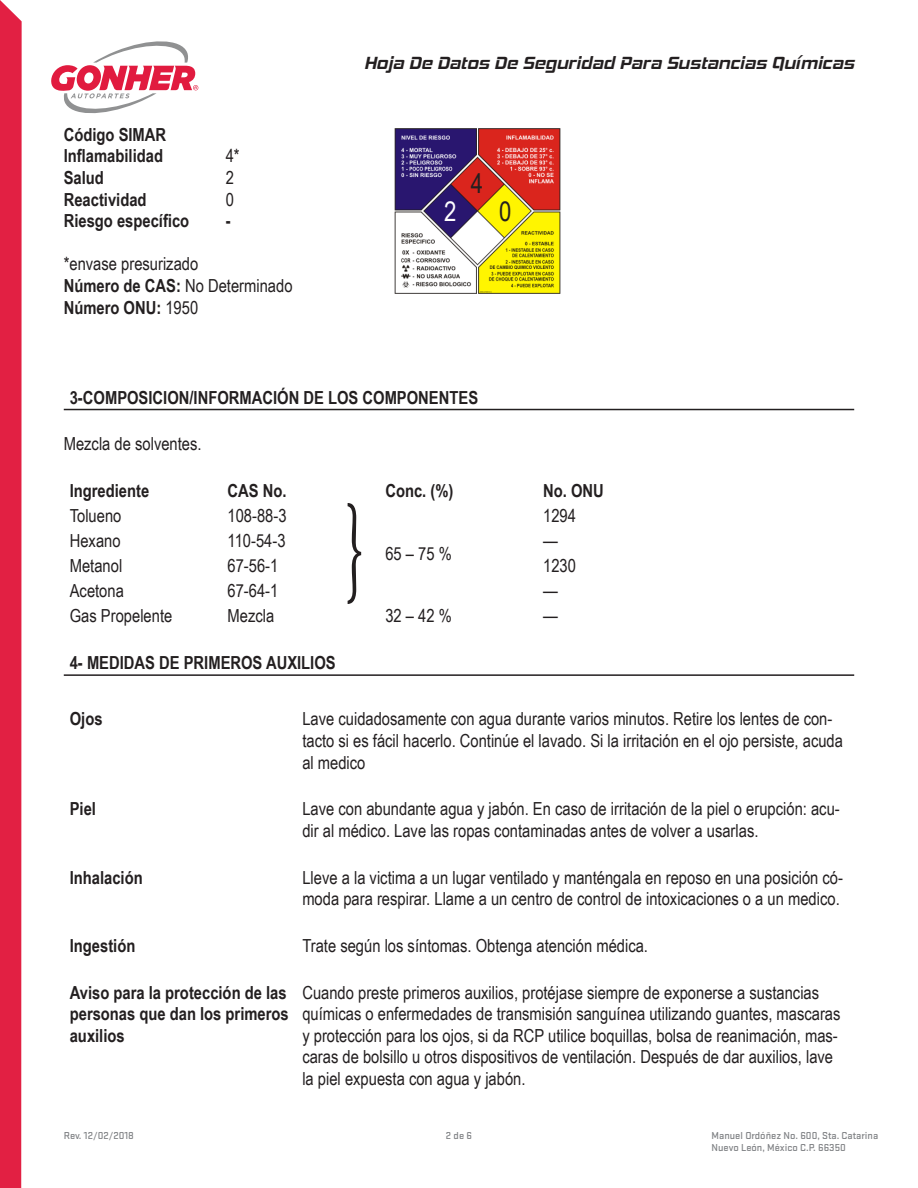
<style>
.page{position:relative;width:918px;height:1188px;background:#fff}
.page>*{position:absolute;margin:0;border:0;box-sizing:border-box;transform-origin:0 0}
.t1{font:27px "Arial Narrow";color:#231f20}
.t2{font:27px "Arial Narrow";color:#fff}
.t3{font:18px/21.6px "Arial Narrow";color:#231f20}
.t4{font:700 18px/21.6px "Arial Narrow";color:#231f20}
.t5{font:italic 700 18px "Hemi Head Rg";color:#231f20}
.t6{font:500 10.5px/12.6px "Stratum 2";color:#808285}
.s1{font-weight:700}
.s2{font-weight:400}
</style>
<div class="page">
<div style="left:0;top:0;width:22px;height:1188px;background:#e22043"></div>
<svg style="left:51px;top:41px;width:147px;height:73px"></svg>
<hr style="left:64px;top:409px;width:790px;height:1px;background:#231f20">
<hr style="left:64px;top:674px;width:790px;height:2px;background:#231f20">
<img style="left:394px;top:128px;width:166px;height:166px">
<svg style="left:348px;top:503px;width:13px;height:101px"></svg>
<p class="t4" style="left:64px;top:123px;width:104px">Código SIMAR</p>
<p class="t4" style="left:64px;top:144px;width:101px">Inflamabilidad</p>
<p class="t3" style="left:226px;top:145px;width:15px">4*</p>
<p class="t4" style="left:64px;top:166px;width:42px">Salud</p>
<p class="t3" style="left:226px;top:166px;width:10px">2</p>
<p class="t4" style="left:64px;top:188px;width:84px">Reactividad</p>
<p class="t3" style="left:226px;top:188px;width:10px">0</p>
<p class="t4" style="left:64px;top:209px;width:127px">Riesgo específico</p>
<p class="t4" style="left:226px;top:209px;width:6px">-</p>
<p class="t3" style="left:64px;top:253px;width:136px">*envase presurizado</p>
<p class="t3" style="left:64px;top:274px;width:230px"><span class="s1">Número de CAS:</span> No Determinado</p>
<p class="t4" style="left:64px;top:296px;width:136px">Número ONU: <span class="s2">1950</span></p>
<p class="t5" style="left:364px;top:52px;width:492px">Hoja De Datos De Seguridad Para Sustancias Químicas</p>
<p class="t1" style="left:471px;top:164px;width:14px">4</p>
<p class="t2" style="left:444px;top:192px;width:14px">2</p>
<p class="t1" style="left:499px;top:192px;width:14px">0</p>
<p class="t4" style="left:70px;top:386px;width:410px">3-COMPOSICION/INFORMACIÓN DE LOS COMPONENTES</p>
<p class="t3" style="left:64px;top:432px;width:139px">Mezcla de solventes.</p>
<p class="t4" style="left:70px;top:479px;width:81px">Ingrediente</p>
<p class="t4" style="left:228px;top:479px;width:61px">CAS No.</p>
<p class="t4" style="left:385px;top:479px;width:70px">Conc. (%)</p>
<p class="t4" style="left:543px;top:479px;width:62px">No. ONU</p>
<p class="t3" style="left:70px;top:504px;width:53px">Tolueno</p>
<p class="t3" style="left:228px;top:504px;width:61px">108-88-3</p>
<p class="t3" style="left:385px;top:542px;width:68px">65 – 75 %</p>
<p class="t3" style="left:543px;top:504px;width:34px">1294</p>
<p class="t3" style="left:70px;top:529px;width:52px">Hexano</p>
<p class="t3" style="left:228px;top:529px;width:59px">110-54-3</p>
<p class="t3" style="left:543px;top:529px;width:16px">—</p>
<p class="t3" style="left:70px;top:554px;width:54px">Metanol</p>
<p class="t3" style="left:228px;top:554px;width:52px">67-56-1</p>
<p class="t3" style="left:543px;top:554px;width:34px">1230</p>
<p class="t3" style="left:70px;top:580px;width:56px">Acetona</p>
<p class="t3" style="left:228px;top:580px;width:52px">67-64-1</p>
<p class="t3" style="left:543px;top:580px;width:16px">—</p>
<p class="t3" style="left:70px;top:605px;width:104px">Gas Propelente</p>
<p class="t3" style="left:228px;top:605px;width:48px">Mezcla</p>
<p class="t3" style="left:385px;top:605px;width:68px">32 – 42 %</p>
<p class="t3" style="left:543px;top:605px;width:16px">—</p>
<p class="t4" style="left:70px;top:651px;width:267px">4- MEDIDAS DE PRIMEROS AUXILIOS</p>
<p class="t4" style="left:70px;top:707px;width:34px">Ojos</p>
<p class="t3" style="left:302px;top:708px;width:542px">Lave cuidadosamente con agua durante varios minutos. Retire los lentes de con&shy;tacto si es fácil hacerlo. Continúe el lavado. Si la irritación en el ojo persiste, acuda al medico</p>
<p class="t4" style="left:70px;top:797px;width:28px">Piel</p>
<p class="t3" style="left:302px;top:797px;width:539px">Lave con abundante agua y jabón. En caso de irritación de la piel o erupción: acu&shy;dir al médico. Lave las ropas contaminadas antes de volver a usarlas.</p>
<p class="t4" style="left:70px;top:866px;width:75px">Inhalación</p>
<p class="t3" style="left:302px;top:866px;width:542px">Lleve a la victima a un lugar ventilado y manténgala en reposo en una posición có&shy;moda para respirar. Llame a un centro de control de intoxicaciones o a un medico.</p>
<p class="t4" style="left:70px;top:934px;width:67px">Ingestión</p>
<p class="t3" style="left:302px;top:934px;width:347px">Trate según los síntomas. Obtenga atención médica.</p>
<p class="t4" style="left:70px;top:981px;width:221px">Aviso para la protección de las personas que dan los primeros auxilios</p>
<p class="t3" style="left:302px;top:981px;width:540px">Cuando preste primeros auxilios, protéjase siempre de exponerse a sustancias químicas o enfermedades de transmisión sanguínea utilizando guantes, mascaras y protección para los ojos, si da RCP utilice boquillas, bolsa de reanimación, mas&shy;caras de bolsillo u otros dispositivos de ventilación. Después de dar auxilios, lave la piel expuesta con agua y jabón.</p>
<p class="t6" style="left:64px;top:1128px;width:72px">Rev. 12/02/2018</p>
<p class="t6" style="left:446px;top:1128px;width:28px">2 de 6</p>
<p class="t6" style="left:712px;top:1128px;width:168px">Manuel Ordóñez No. 600, Sta. Catarina<br>Nuevo León, México C.P. 66350</p>
</div>
